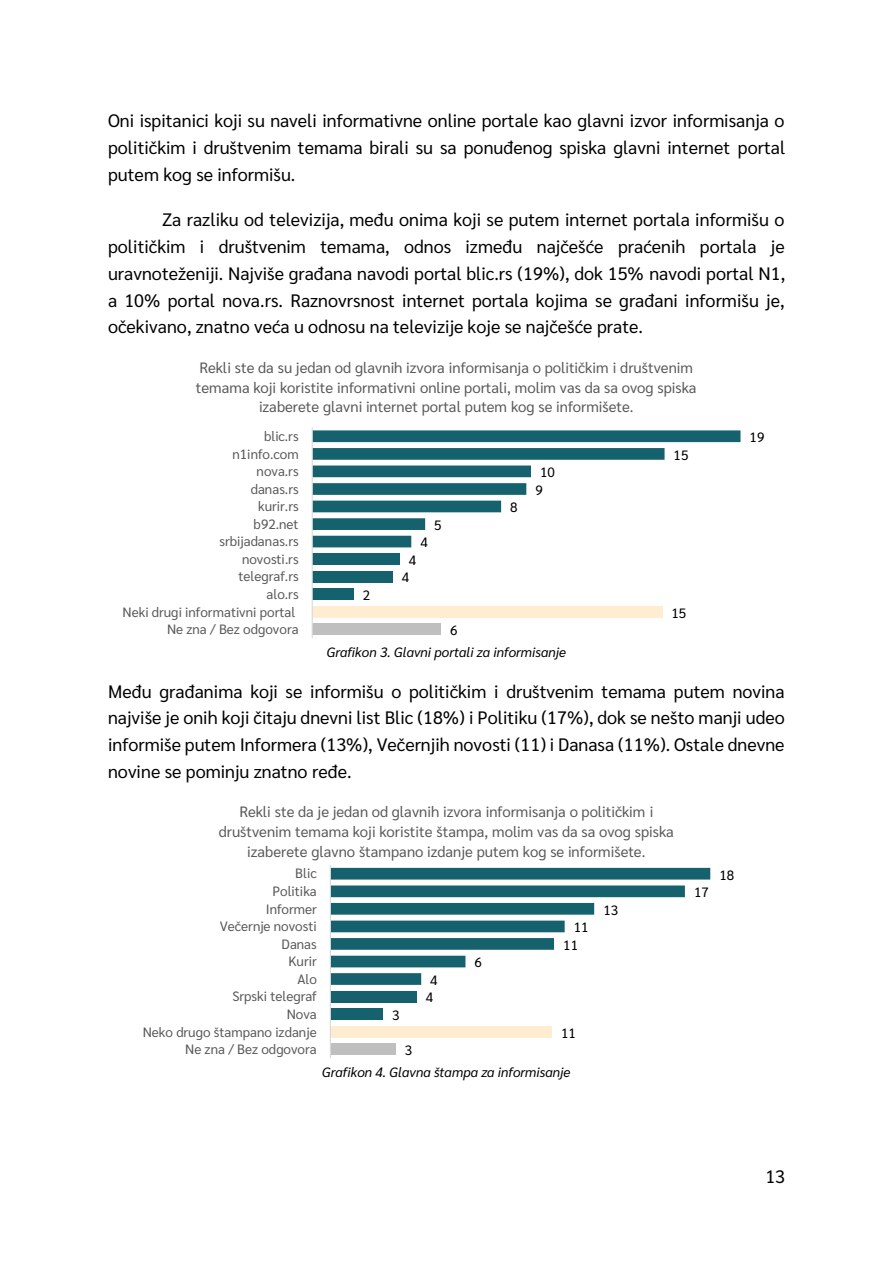
<style>
.page{position:relative;width:893px;height:1263px;background:#fff}
.page>*{position:absolute;margin:0;border:0;box-sizing:border-box;transform-origin:0 0}
.t1{font:18px/26.8px "Sarabun";color:#000;text-align:justify}
.t2{font:15px/19.5px "Sarabun";color:#595959;text-align:center}
.t3{font:13.5px/17.5px "Sarabun";color:#595959;text-align:right}
.t4{font:italic 13.5px "Sarabun";color:#000}
.t5{font:13.5px/17.5px "Sarabun";letter-spacing:-.005em;color:#000}
</style>
<div class="page">
<div style="left:330px;top:991px;width:87px;height:11px;background:#15616d"></div>
<div style="left:330px;top:1008px;width:53px;height:12px;background:#15616d"></div>
<div style="left:330px;top:1026px;width:222px;height:11px;background:#ffecd1"></div>
<div style="left:330px;top:1043px;width:66px;height:12px;background:#bfbfbf"></div>
<svg style="left:331px;top:868px;width:379px;height:117px"></svg>
<hr style="left:330px;top:865px;width:1px;height:193px;background:#d9d9d9">
<div style="left:312px;top:553px;width:88px;height:12px;background:#15616d"></div>
<div style="left:312px;top:571px;width:81px;height:12px;background:#15616d"></div>
<div style="left:312px;top:588px;width:42px;height:12px;background:#15616d"></div>
<div style="left:312px;top:606px;width:350px;height:12px;background:#ffecd1"></div>
<div style="left:312px;top:623px;width:129px;height:12px;background:#bfbfbf"></div>
<svg style="left:313px;top:430px;width:428px;height:117px"></svg>
<hr style="left:312px;top:427px;width:1px;height:211px;background:#d9d9d9">
<p class="t1" style="left:108px;top:109px;width:679px">Oni ispitanici koji su naveli informativne online portale kao glavni izvor informisanja o političkim i društvenim temama birali su sa ponuđenog spiska glavni internet portal putem kog se informišu.</p>
<p class="t1" style="left:108px;top:206px;width:679px;text-indent:54px">Za razliku od televizija, među onima koji se putem internet portala informišu o političkim i društvenim temama, odnos između najčešće praćenih portala je uravnoteženiji. Najviše građana navodi portal blic.rs (19%), dok 15% navodi portal N1, a 10% portal nova.rs. Raznovrsnost internet portala kojima se građani informišu je, očekivano, znatno veća u odnosu na televizije koje se najčešće prate.</p>
<p class="t2" style="left:196px;top:360px;width:502px">Rekli ste da su jedan od glavnih izvora informisanja o političkim i društvenim temama koji koristite informativni online portali, molim vas da sa ovog spiska izaberete glavni internet portal putem kog se informišete.</p>
<p class="t3" style="left:123px;top:429px;width:178px">blic.rs<br>n1info.com<br>nova.rs<br>danas.rs<br>kurir.rs<br>b92.net<br>srbijadanas.rs<br>novosti.rs<br>telegraf.rs<br>alo.rs<br>Neki drugi informativni portal<br>Ne zna / Bez odgovora</p>
<p class="t5" style="left:363px;top:588px;width:9px">2</p>
<p class="t5" style="left:434px;top:518px;width:9px">5</p>
<p class="t5" style="left:420px;top:535px;width:9px">4</p>
<p class="t5" style="left:402px;top:553px;width:16px;text-align:center">4<br>4</p>
<p class="t5" style="left:450px;top:623px;width:9px">6</p>
<p class="t5" style="left:510px;top:500px;width:9px">8</p>
<p class="t5" style="left:536px;top:465px;width:21px;text-indent:5px">10<br>9</p>
<p class="t5" style="left:674px;top:447px;width:16px">15</p>
<p class="t5" style="left:671px;top:605px;width:16px">15</p>
<p class="t5" style="left:750px;top:430px;width:16px">19</p>
<p class="t4" style="left:327px;top:647px;width:241px">Grafikon 3. Glavni portali za informisanje</p>
<p class="t1" style="left:108px;top:678px;width:678px">Među građanima koji se informišu o političkim i društvenim temama putem novina najviše je onih koji čitaju dnevni list Blic (18%) i Politiku (17%), dok se nešto manji udeo informiše putem Informera (13%), Večernjih novosti (11) i Danasa (11%). Ostale dnevne novine se pominju znatno ređe.</p>
<p class="t2" style="left:219px;top:802px;width:457px">Rekli ste da je jedan od glavnih izvora informisanja o političkim i društvenim temama koji koristite štampa, molim vas da sa ovog spiska izaberete glavno štampano izdanje putem kog se informišete.</p>
<p class="t3" style="left:143px;top:866px;width:176px">Blic<br>Politika<br>Informer<br>Večernje novosti<br>Danas<br>Kurir<br>Alo<br>Srpski telegraf<br>Nova<br>Neko drugo štampano izdanje<br>Ne zna / Bez odgovora</p>
<p class="t5" style="left:392px;top:1008px;width:9px">3</p>
<p class="t5" style="left:405px;top:1043px;width:9px">3</p>
<p class="t5" style="left:426px;top:973px;width:13px;text-align:center">4<br>4</p>
<p class="t5" style="left:475px;top:955px;width:9px">6</p>
<p class="t5" style="left:563px;top:920px;width:27px;text-indent:11px">11<br>11</p>
<p class="t5" style="left:561px;top:1025px;width:16px">11</p>
<p class="t4" style="left:322px;top:1067px;width:250px">Grafikon 4. Glavna štampa za informisanje</p>
<p class="t5" style="left:603px;top:902px;width:16px">13</p>
<p class="t5" style="left:694px;top:885px;width:16px">17</p>
<p class="t5" style="left:719px;top:867px;width:16px">18</p>
<p class="t1" style="left:765px;top:1165px;width:21px">13</p>
</div>
